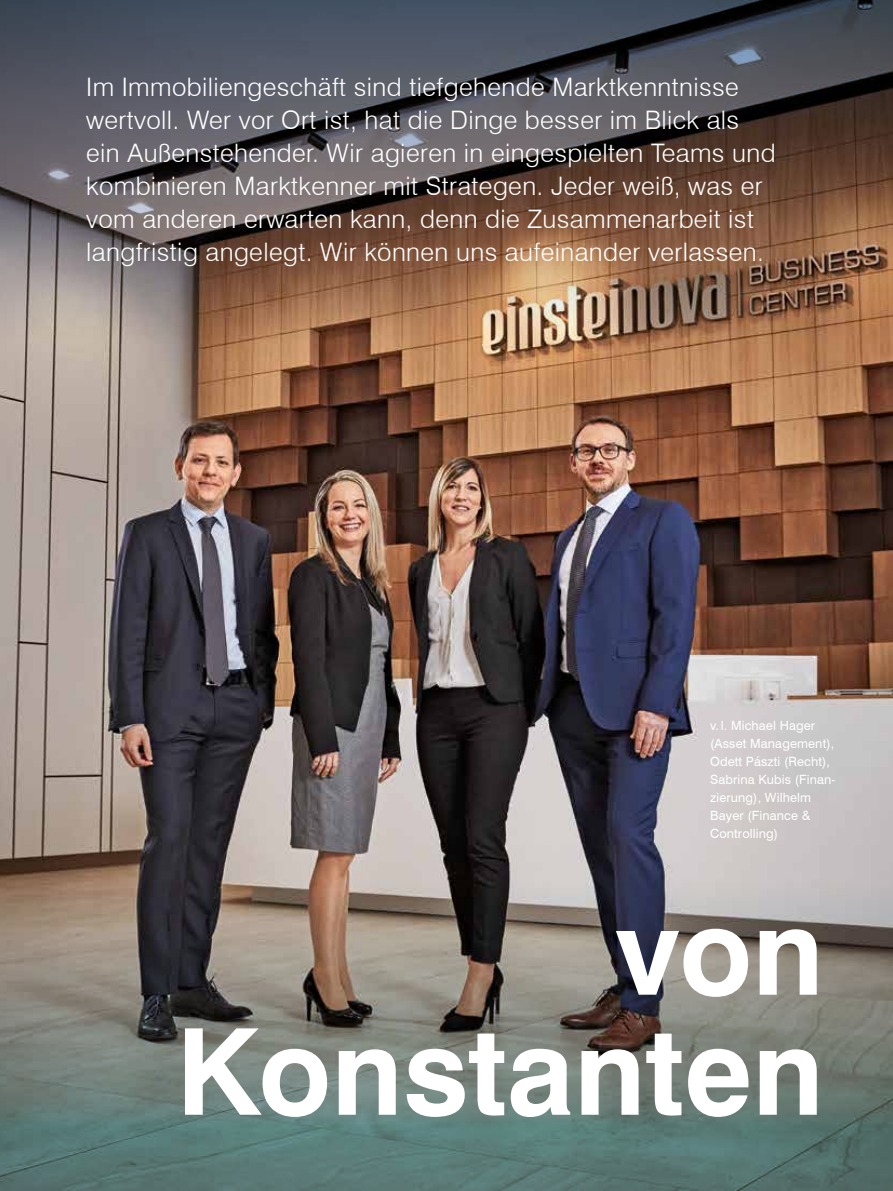
<style>
.page{position:relative;width:893px;height:1191px;background:#fff}
.page>*{position:absolute;margin:0;border:0;box-sizing:border-box;transform-origin:0 0}
.t1{font:700 120px/120px "Swiss 721 BT";color:#fff;text-align:right}
.t2{font:300 25.5px/33px "Swiss 721 BT";letter-spacing:.015em;color:#fff}
.t3{font:12.75px/18px "Swiss 721 BT";letter-spacing:.01em;color:#fff}
</style>
<div class="page">
<img style="left:1px;top:340px;width:892px;height:540px">
<img style="left:0;top:0;width:1px;height:598px">
<img style="left:0;top:595px;width:1px;height:596px">
<img style="left:0;top:0;width:893px;height:340px">
<svg style="left:0;top:880px;width:893px;height:311px;background:#727973"></svg>
<p class="t2" style="left:86px;top:70px;width:691px">Im Immobiliengeschäft sind tiefgehende Marktkenntnisse wertvoll. Wer vor Ort ist, hat die Dinge besser im Blick als ein Außenstehender. Wir agieren in eingespielten Teams und kombinieren Marktkenner mit Strategen. Jeder weiß, was er vom anderen erwarten kann, denn die Zusammenarbeit ist langfristig angelegt. Wir können uns aufeinander verlassen.</p>
<p class="t3" style="left:710px;top:716px;width:127px">v. l. Michael Hager (Asset Management),<br>Odett Pászti (Recht),<br>Sabrina Kubis (Finan&shy;zierung), Wilhelm<br>Bayer (Finance &amp;<br>Controlling)</p>
<h1 class="t1" style="left:176px;top:891px;width:649px">von<br>Konstanten</h1>
</div>
